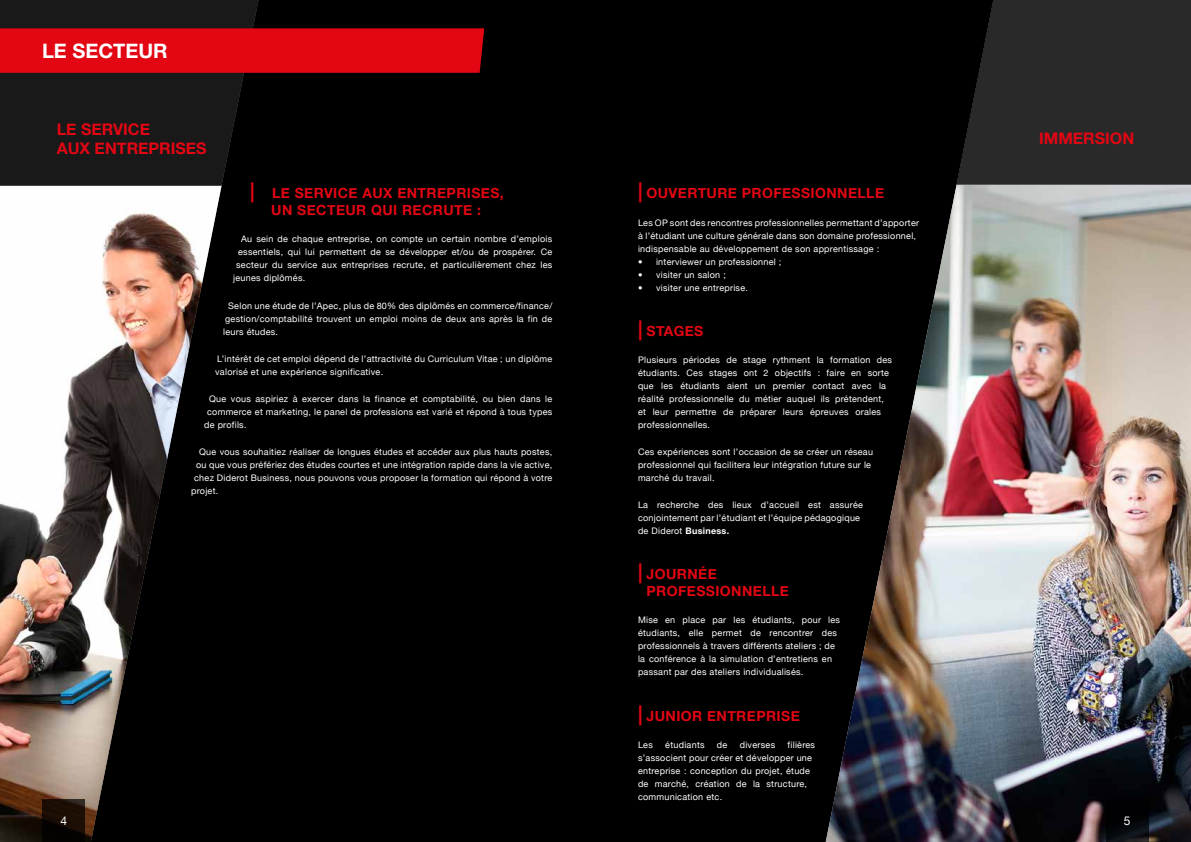
<style>
.page{position:relative;width:1191px;height:842px;background:#000}
.page>*{position:absolute;margin:0;border:0;box-sizing:border-box;transform-origin:0 0}
.t1{font:700 20px "Helvetica Neue LT Std";color:#fff}
.t2{font:700 16px/19.2px "Helvetica Neue";color:#e30613}
.t3{font:700 14px/16.8px "Helvetica Neue";letter-spacing:.03em;color:#e30613;text-align:center}
.t4{font:12px "Helvetica Neue";color:#fff}
.t5{font:9px/13px "Helvetica Neue";letter-spacing:.03em;color:#fff}
.s1{font-size:20px}
.s2{font-weight:700}
</style>
<div class="page">
<img style="left:825px;top:185px;width:366px;height:657px">
<img style="left:0;top:186px;width:221px;height:656px">
<svg style="left:0;top:0;width:259px;height:186px;background:#171717"></svg>
<svg style="left:43px;top:799px;width:42px;height:43px;fill:#1b0c03"></svg>
<svg style="left:1106px;top:799px;width:42px;height:43px"></svg>
<div style="left:0;top:28px;width:484px;height:45px;background:#e30613"></div>
<svg style="left:956px;top:0;width:235px;height:185px;background:#252525"></svg>
<h1 class="t1" style="left:42px;top:39px;width:127px">LE SECTEUR</h1>
<h2 class="t2" style="left:57px;top:119px;width:151px">LE SERVICE<br>AUX ENTREPRISES</h2>
<h3 class="t3" style="left:250px;top:185px;width:255px"><span class="s1">|</span> LE SERVICE AUX ENTREPRISES,<br>UN SECTEUR QUI RECRUTE :</h3>
<p class="t5" style="left:241px;top:233px;width:313px">Au sein de chaque entreprise, on compte un certain nombre d’emplois</p>
<p class="t5" style="left:238px;top:246px;width:316px">essentiels, qui lui permettent de se développer et/ou de prospérer. Ce</p>
<p class="t5" style="left:236px;top:259px;width:317px">secteur du service aux entreprises recrute, et particulièrement chez les</p>
<p class="t5" style="left:233px;top:272px;width:74px">jeunes diplômés.</p>
<p class="t5" style="left:223px;top:299px;width:331px;text-align:justify;text-indent:5px">Selon une étude de l’Apec, plus de 80% des diplômés en commerce/finance/ gestion/comptabilité trouvent un emploi moins de deux ans après la fin de leurs études.</p>
<p class="t5" style="left:215px;top:352px;width:338px">L’intérêt de cet emploi dépend de l’attractivité du Curriculum Vitae ; un diplôme valorisé et une expérience significative.</p>
<p class="t5" style="left:209px;top:392px;width:345px">Que vous aspiriez à exercer dans la finance et comptabilité, ou bien dans le</p>
<p class="t5" style="left:207px;top:405px;width:347px">commerce et marketing, le panel de professions est varié et répond à tous types</p>
<p class="t5" style="left:204px;top:418px;width:44px">de profils.</p>
<p class="t5" style="left:199px;top:445px;width:354px">Que vous souhaitiez réaliser de longues études et accéder aux plus hauts postes,</p>
<p class="t5" style="left:196px;top:458px;width:357px">ou que vous préfériez des études courtes et une intégration rapide dans la vie active,</p>
<p class="t5" style="left:194px;top:471px;width:360px">chez Diderot Business, nous pouvons vous proposer la formation qui répond à votre</p>
<p class="t5" style="left:191px;top:484px;width:29px">projet.</p>
<h3 class="t3" style="left:638px;top:185px;width:248px"><span class="s1">|</span> OUVERTURE PROFESSIONNELLE</h3>
<p class="t5" style="left:638px;top:216px;width:283px">Les OP sont des rencontres professionnelles permettant d’apporter à l’étudiant une culture générale dans son domaine professionnel, indispensable au développement de son apprentissage :</p>
<p class="t5" style="left:638px;top:255px;width:145px">• interviewer un professionnel ;</p>
<p class="t5" style="left:638px;top:268px;width:89px">• visiter un salon ;</p>
<p class="t5" style="left:638px;top:281px;width:111px">• visiter une entreprise.</p>
<h3 class="t3" style="left:638px;top:322px;width:67px"><span class="s1">|</span> STAGES</h3>
<p class="t5" style="left:638px;top:353px;width:256px">Plusieurs périodes de stage rythment la formation des étudiants. Ces stages ont 2 objectifs : faire en sorte que les étudiants aient un premier contact avec la réalité professionnelle du métier auquel ils prétendent, et leur permettre de préparer leurs épreuves orales professionnelles.</p>
<p class="t5" style="left:638px;top:445px;width:236px">Ces expériences sont l’occasion de se créer un réseau professionnel qui facilitera leur intégration future sur le marché du travail.</p>
<p class="t5" style="left:638px;top:498px;width:226px">La recherche des lieux d’accueil est assurée conjointement par l’étudiant et l’équipe pédagogique de Diderot <span class="s2">Business.</span></p>
<h3 class="t3" style="left:646px;top:566px;width:144px;text-align:left;text-indent:-9px"><span class="s1">|</span> JOURNÉE<br>PROFESSIONNELLE</h3>
<p class="t5" style="left:638px;top:613px;width:204px">Mise en place par les étudiants, pour les étudiants, elle permet de rencontrer des professionnels à travers différents ateliers ; de la conférence à la simulation d’entretiens en passant par des ateliers individualisés.</p>
<h3 class="t3" style="left:638px;top:707px;width:163px"><span class="s1">|</span> JUNIOR ENTREPRISE</h3>
<p class="t5" style="left:638px;top:738px;width:16px">Les</p>
<p class="t5" style="left:665px;top:738px;width:41px">étudiants</p>
<p class="t5" style="left:717px;top:738px;width:12px">de</p>
<p class="t5" style="left:740px;top:738px;width:37px">diverses</p>
<p class="t5" style="left:638px;top:738px;width:179px;text-indent:149px">filières s’associent pour créer et développer une entreprise : conception du projet, étude de marché, création de la structure, communication etc.</p>
<h2 class="t2" style="left:1039px;top:128px;width:97px">IMMERSION</h2>
<h3 class="t4" style="left:60px;top:814px;width:8px">4</h3>
<h3 class="t4" style="left:1123px;top:814px;width:8px">5</h3>
</div>
